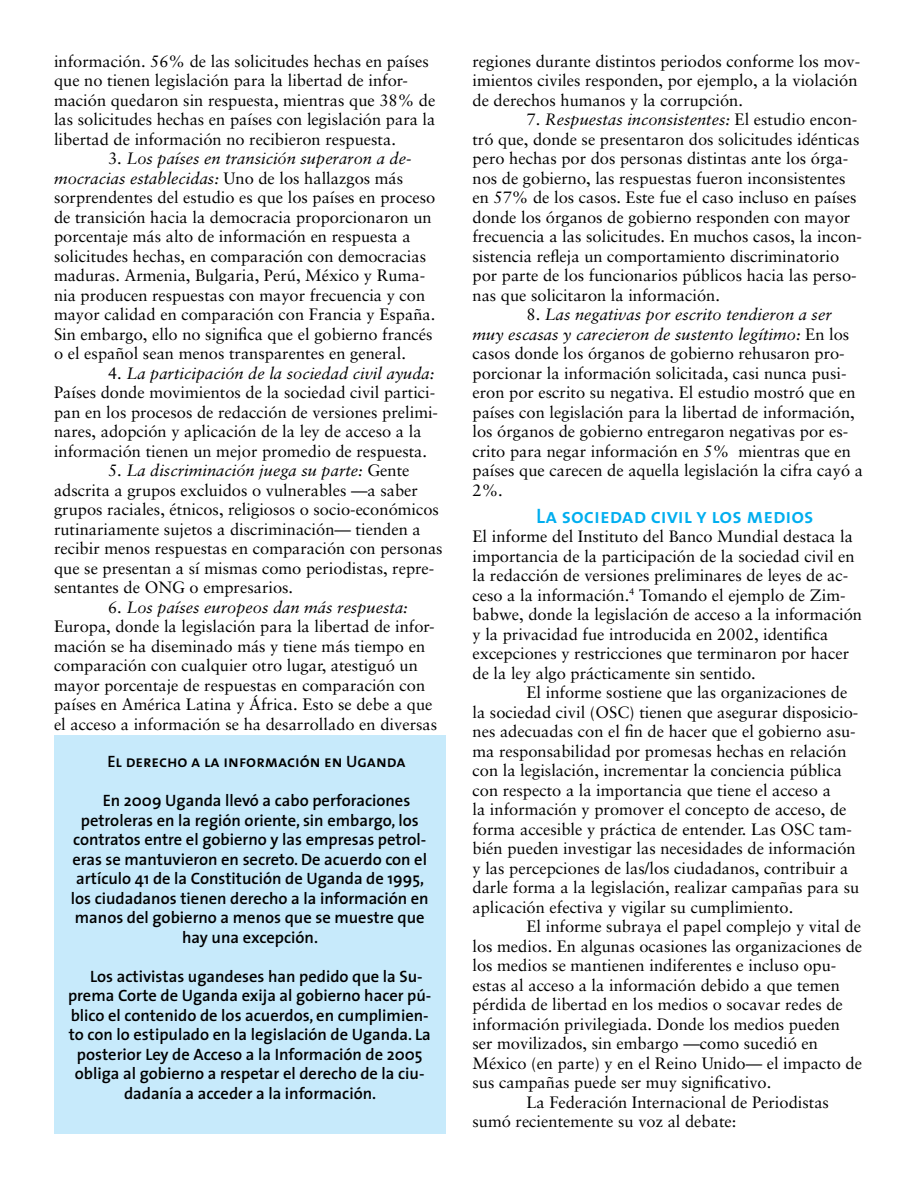
<style>
.page{position:relative;width:918px;height:1188px;background:#fff}
.page>*{position:absolute;margin:0;border:0;box-sizing:border-box;transform-origin:0 0}
.Extra_Material{font:21px "The Sans Semi Bold Caps";color:#00aeef}
.t1{font:16.5px/19.5px "Sabon";color:#000}
.Extra_Material-2{font:600 16.5px "The Sans";color:#000}
.Extra_Material-3{font:16.5px "The Sans Semi Bold Caps";color:#000}
.s1{font-style:italic}
</style>
<div class="page">
<div style="left:54px;top:735px;width:392px;height:399px;background:#c7eafb"></div>
<p class="t1" style="left:54px;top:51px;width:383px">información. 56% de las solicitudes hechas en países que no tienen legislación para la libertad de infor&shy;mación quedaron sin respuesta, mientras que 38% de las solicitudes hechas en países con legislación para la libertad de información no recibieron respuesta.</p>
<p class="t1" style="left:54px;top:149px;width:383px;text-indent:54px">3. <span class="s1">Los países en transición superaron a de&shy;mocracias establecidas:</span> Uno de los hallazgos más sorprendentes del estudio es que los países en proceso de transición hacia la democracia proporcionaron un porcentaje más alto de información en respuesta a solicitudes hechas, en comparación con democracias maduras. Armenia, Bulgaria, Perú, México y Ruma&shy;nia producen respuestas con mayor frecuencia y con mayor calidad en comparación con Francia y España.<br>Sin embargo, ello no significa que el gobierno francés o el español sean menos transparentes en general.</p>
<p class="t1" style="left:54px;top:363px;width:386px;text-indent:54px">4. <span class="s1">La participación de la sociedad civil ayuda:<br></span>Países donde movimientos de la sociedad civil partici&shy;pan en los procesos de redacción de versiones prelimi&shy;nares, adopción y aplicación de la ley de acceso a la información tienen un mejor promedio de respuesta.</p>
<p class="t1" style="left:54px;top:461px;width:390px;text-indent:54px">5. <span class="s1">La discriminación juega su parte:</span> Gente adscrita a grupos excluidos o vulnerables —a saber grupos raciales, étnicos, religiosos o socio-económicos rutinariamente sujetos a discriminación— tienden a recibir menos respuestas en comparación con personas que se presentan a sí mismas como periodistas, repre&shy;sentantes de ONG o empresarios.</p>
<p class="t1" style="left:54px;top:597px;width:385px;text-indent:54px">6. <span class="s1">Los países europeos dan más respuesta:<br></span>Europa, donde la legislación para la libertad de infor&shy;mación se ha diseminado más y tiene más tiempo en comparación con cualquier otro lugar, atestiguó un mayor porcentaje de respuestas en comparación con países en América Latina y África. Esto se debe a que el acceso a información se ha desarrollado en diversas</p>
<p class="Extra_Material-3" style="left:107px;top:748px;width:300px">El derecho a la información en Uganda</p>
<p class="Extra_Material-2" style="left:103px;top:787px;width:309px">En 2009 Uganda llevó a cabo perforaciones</p>
<p class="Extra_Material-2" style="left:81px;top:806px;width:339px">petroleras en la región oriente, sin embargo, los</p>
<p class="Extra_Material-2" style="left:73px;top:826px;width:355px">contratos entre el gobierno y las empresas petrol-</p>
<p class="Extra_Material-2" style="left:72px;top:845px;width:356px">eras se mantuvieron en secreto. De acuerdo con el</p>
<p class="Extra_Material-2" style="left:76px;top:865px;width:350px">artículo 41 de la Constitución de Uganda de 1995,</p>
<p class="Extra_Material-2" style="left:71px;top:884px;width:360px">los ciudadanos tienen derecho a la información en</p>
<p class="Extra_Material-2" style="left:75px;top:904px;width:351px">manos del gobierno a menos que se muestre que</p>
<p class="Extra_Material-2" style="left:182px;top:923px;width:137px">hay una excepción.</p>
<p class="Extra_Material-2" style="left:90px;top:962px;width:334px">Los activistas ugandeses han pedido que la Su-</p>
<p class="Extra_Material-2" style="left:68px;top:982px;width:365px">prema Corte de Uganda exija al gobierno hacer pú-</p>
<p class="Extra_Material-2" style="left:71px;top:1001px;width:359px">blico el contenido de los acuerdos, en cumplimien-</p>
<p class="Extra_Material-2" style="left:69px;top:1021px;width:364px">to con lo estipulado en la legislación de Uganda. La</p>
<p class="Extra_Material-2" style="left:77px;top:1040px;width:347px">posterior Ley de Acceso a la Información de 2005</p>
<p class="Extra_Material-2" style="left:75px;top:1060px;width:351px">obliga al gobierno a respetar el derecho de la ciu-</p>
<p class="Extra_Material-2" style="left:124px;top:1079px;width:254px">dadanía a acceder a la información.</p>
<p class="t1" style="left:472px;top:51px;width:389px">regiones durante distintos periodos conforme los mov&shy;imientos civiles responden, por ejemplo, a la violación de derechos humanos y la corrupción.</p>
<p class="t1" style="left:472px;top:110px;width:391px;text-indent:54px">7. <span class="s1">Respuestas inconsistentes:</span> El estudio encon&shy;tró que, donde se presentaron dos solicitudes idénticas pero hechas por dos personas distintas ante los órga&shy;nos de gobierno, las respuestas fueron inconsistentes en 57% de los casos. Este fue el caso incluso en países donde los órganos de gobierno responden con mayor frecuencia a las solicitudes. En muchos casos, la incon&shy;sistencia refleja un comportamiento discriminatorio por parte de los funcionarios públicos hacia las perso&shy;nas que solicitaron la información.</p>
<p class="t1" style="left:472px;top:305px;width:392px;text-indent:54px">8. <span class="s1">Las negativas por escrito tendieron a ser muy escasas y carecieron de sustento legítimo:</span> En los casos donde los órganos de gobierno rehusaron pro&shy;porcionar la información solicitada, casi nunca pusi&shy;eron por escrito su negativa. El estudio mostró que en países con legislación para la libertad de información, los órganos de gobierno entregaron negativas por es&shy;crito para negar información en 5% mientras que en países que carecen de aquella legislación la cifra cayó a 2%.</p>
<p class="Extra_Material" style="left:536px;top:498px;width:279px">La sociedad civil y los medios</p>
<p class="t1" style="left:472px;top:527px;width:391px">El informe del Instituto del Banco Mundial destaca la importancia de la participación de la sociedad civil en la redacción de versiones preliminares de leyes de ac&shy;ceso a la información.<sup>4</sup> Tomando el ejemplo de Zim&shy;babwe, donde la legislación de acceso a la información y la privacidad fue introducida en 2002, identifica excepciones y restricciones que terminaron por hacer de la ley algo prácticamente sin sentido.</p>
<p class="t1" style="left:472px;top:683px;width:388px;text-indent:54px">El informe sostiene que las organizaciones de la sociedad civil (OSC) tienen que asegurar disposicio&shy;nes adecuadas con el fin de hacer que el gobierno asu&shy;ma responsabilidad por promesas hechas en relación con la legislación, incrementar la conciencia pública con respecto a la importancia que tiene el acceso a<br>la información y promover el concepto de acceso, de forma accesible y práctica de entender. Las OSC tam&shy;bién pueden investigar las necesidades de información y las percepciones de las/los ciudadanos, contribuir a darle forma a la legislación, realizar campañas para su aplicación efectiva y vigilar su cumplimiento.</p>
<p class="t1" style="left:472px;top:917px;width:391px;text-indent:54px">El informe subraya el papel complejo y vital de los medios. En algunas ocasiones las organizaciones de los medios se mantienen indiferentes e incluso opu&shy;estas al acceso a la información debido a que temen pérdida de libertad en los medios o socavar redes de información privilegiada. Donde los medios pueden ser movilizados, sin embargo —como sucedió en México (en parte) y en el Reino Unido— el impacto de sus campañas puede ser muy significativo.</p>
<p class="t1" style="left:472px;top:1092px;width:358px;text-indent:54px">La Federación Internacional de Periodistas sumó recientemente su voz al debate:</p>
</div>
